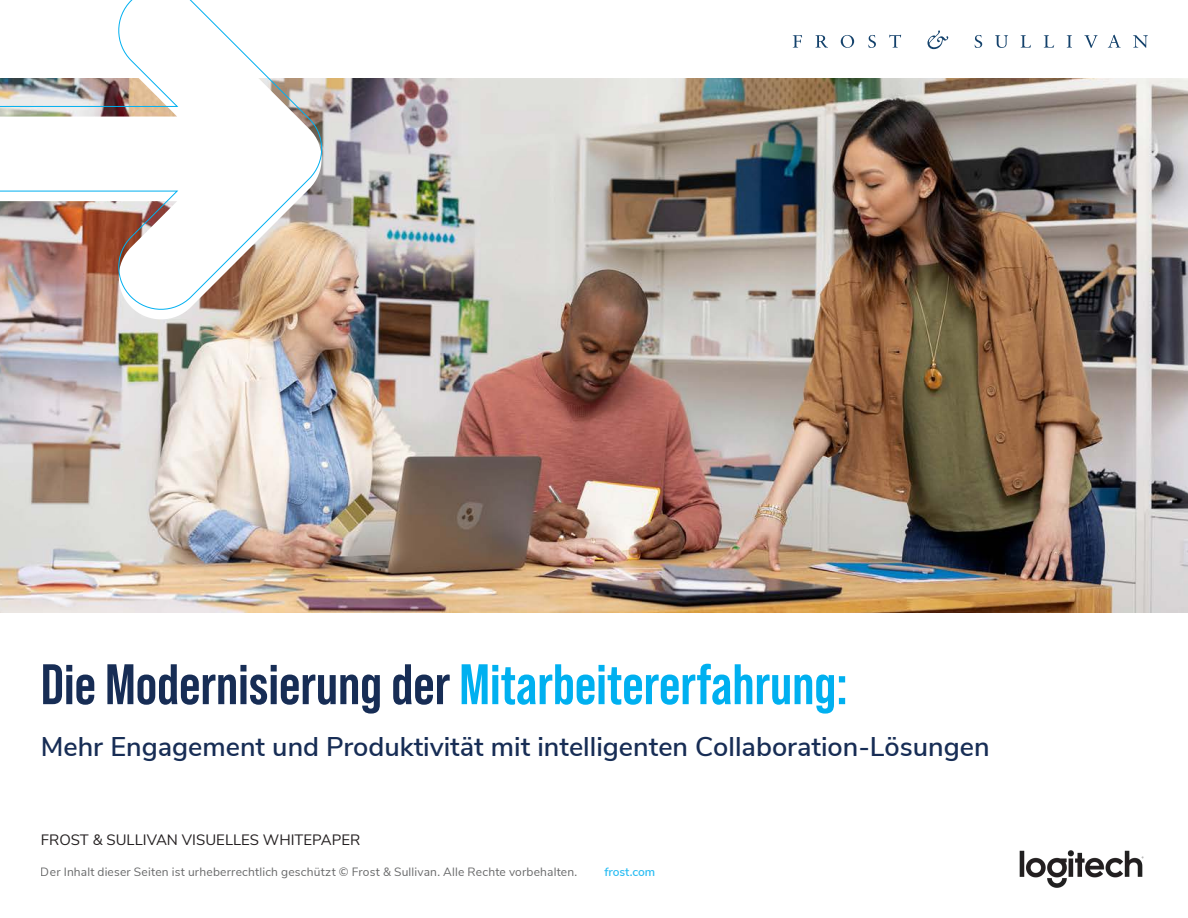
<style>
.page{position:relative;width:1188px;height:918px;background:#fff}
.page>*{position:absolute;margin:0;border:0;box-sizing:border-box;transform-origin:0 0}
.t1{font:700 57px "Bebas Neue Pro";color:#00b0f0}
.t2{font:600 27px "Nunito Sans";color:#172d55}
.t3{font:15px "Nunito Sans";color:#231f20}
.t4{font:12px "Nunito Sans";letter-spacing:.015em;color:#4b4c4d}
.t5{font:600 12px "Nunito Sans";color:#00b0f0}
.s1{color:#172d55}
</style>
<div class="page">
<svg style="left:793px;top:35px;width:9px;height:13px"></svg>
<svg style="left:815px;top:35px;width:13px;height:13px"></svg>
<svg style="left:841px;top:35px;width:13px;height:13px"></svg>
<svg style="left:868px;top:35px;width:8px;height:13px"></svg>
<svg style="left:889px;top:35px;width:12px;height:13px"></svg>
<svg style="left:975px;top:35px;width:7px;height:13px"></svg>
<svg style="left:995px;top:35px;width:13px;height:13px"></svg>
<svg style="left:1021px;top:35px;width:10px;height:13px"></svg>
<svg style="left:1044px;top:35px;width:10px;height:13px"></svg>
<svg style="left:1067px;top:35px;width:5px;height:13px"></svg>
<svg style="left:1084px;top:35px;width:14px;height:13px"></svg>
<svg style="left:1108px;top:35px;width:13px;height:13px"></svg>
<svg style="left:1133px;top:35px;width:15px;height:13px"></svg>
<svg style="left:927px;top:30px;width:21px;height:19px"></svg>
<img style="left:0;top:78px;width:1188px;height:535px">
<svg style="left:0;top:315px;width:322px;height:9px;background:#bea99b"></svg>
<img style="left:0;top:0;width:322px;height:315px">
<img style="left:1019px;top:850px;width:125px;height:38px">
<h1 class="t1" style="left:41px;top:652px;width:808px"><span class="s1">Die Modernisierung der</span> Mitarbeitererfahrung:</h1>
<h2 class="t2" style="left:41px;top:726px;width:950px">Mehr Engagement und Produktivität mit intelligenten Collaboration-Lösungen</h2>
<p class="t3" style="left:41px;top:829px;width:321px">FROST &amp; SULLIVAN VISUELLES WHITEPAPER</p>
<p class="t4" style="left:41px;top:863px;width:538px">Der Inhalt dieser Seiten ist urheberrechtlich geschützt © Frost &amp; Sullivan. Alle Rechte vorbehalten.</p>
<p class="t5" style="left:604px;top:863px;width:52px">frost.com</p>
</div>
